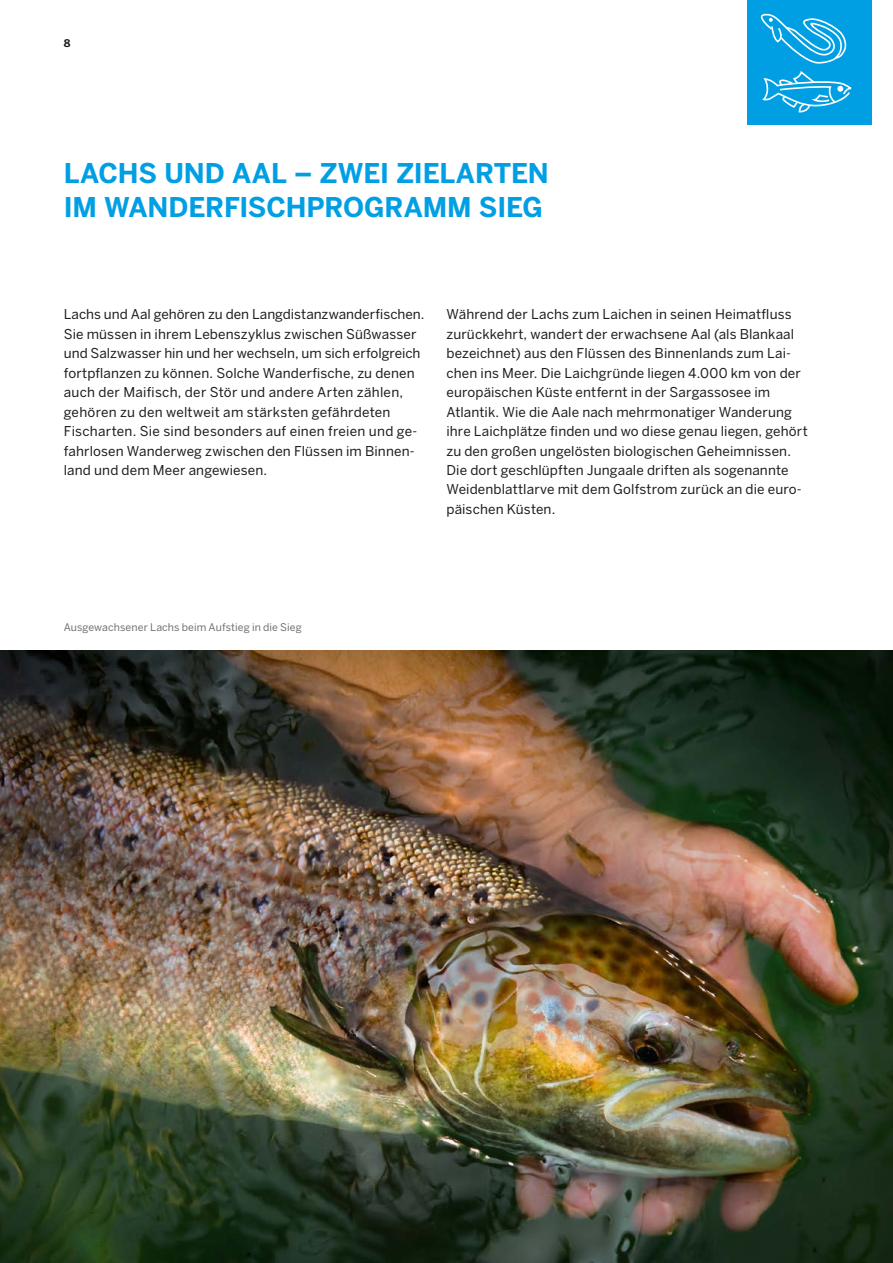
<style>
.page{position:relative;width:893px;height:1263px;background:#fff}
.page>*{position:absolute;margin:0;border:0;box-sizing:border-box;transform-origin:0 0}
.t1{font:700 27px/34.5px "Benton Sans";letter-spacing:-.01em;color:#009fe3}
.t2{font:13.5px/19.5px "Benton Sans";letter-spacing:.01em;color:#1d1d1b}
.t3{font:10.5px "Benton Sans";letter-spacing:.005em;color:#70706f}
.t4{font:700 10.5px "Benton Sans";color:#1d1d1b}
</style>
<div class="page">
<div style="left:747px;top:0;width:125px;height:124px;background:#009fe3"></div>
<svg style="left:761px;top:13px;width:86px;height:51px"></svg>
<svg style="left:762px;top:72px;width:90px;height:41px"></svg>
<img style="left:0;top:651px;width:893px;height:612px">
<p class="t4" style="left:64px;top:37px;width:8px">8</p>
<h2 class="t1" style="left:64px;top:155px;width:487px">LACHS UND AAL – ZWEI ZIELARTEN<br>IM WANDERFISCHPROGRAMM SIEG</h2>
<p class="t2" style="left:64px;top:304px;width:362px">Lachs und Aal gehören zu den Langdistanzwanderfschen.<br>Sie müssen in ihrem Lebenszyklus zwischen Süßwasser und Salzwasser hin und her wechseln, um sich erfolgreich fortpfanzen zu können. Solche Wanderfsche, zu denen auch der Maifsch, der Stör und andere Arten zählen, gehören zu den weltweit am stärksten gefährdeten Fischarten. Sie sind besonders auf einen freien und ge&shy;fahrlosen Wanderweg zwischen den Flüssen im Binnen&shy;land und dem Meer angewiesen.</p>
<p class="t2" style="left:446px;top:304px;width:363px">Während der Lachs zum Laichen in seinen Heimatfuss zurückkehrt, wandert der erwachsene Aal (als Blankaal bezeichnet) aus den Flüssen des Binnenlands zum Lai&shy;chen ins Meer. Die Laichgründe liegen 4.000 km von der europäischen Küste entfernt in der Sargassosee im Atlantik. Wie die Aale nach mehrmonatiger Wanderung ihre Laichplätze fnden und wo diese genau liegen, gehört zu den großen ungelösten biologischen Geheimnissen.<br>Die dort geschlüpften Jungaale driften als sogenannte Weidenblattlarve mit dem Golfstrom zurück an die euro&shy;päischen Küsten.</p>
<p class="t3" style="left:64px;top:621px;width:239px">Ausgewachsener Lachs beim Aufstieg in die Sieg</p>
</div>
